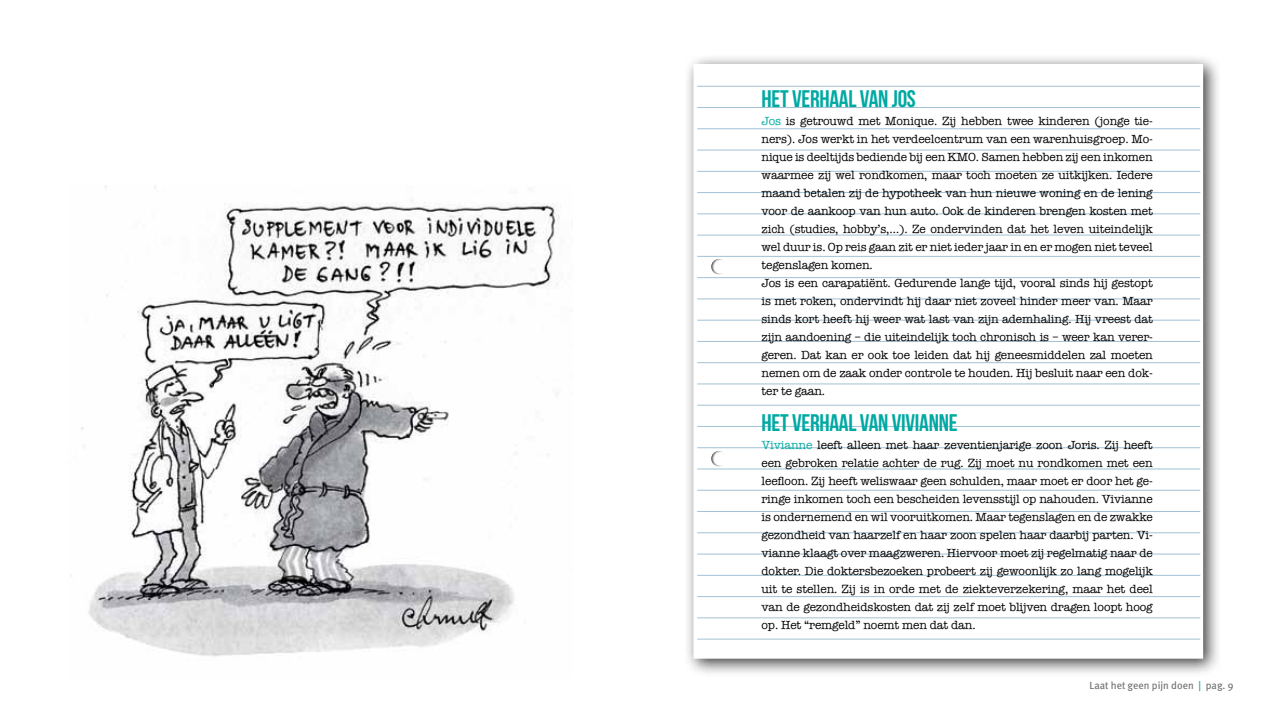
<style>
.page{position:relative;width:1276px;height:723px;background:#fff}
.page>*{position:absolute;margin:0;border:0;box-sizing:border-box;transform-origin:0 0}
.t1{font:24px "Bebas Neue";letter-spacing:-.01em;color:#00a9a3}
.t2{font:12px/18px "American Typewriter";letter-spacing:-.01em;color:#000}
.t3{font:10.5px "Meta";color:#6d6e71}
.s1{color:#00a9a3}
</style>
<div class="page">
<div style="left:683px;top:54px;width:538px;height:623px;background:#000;opacity:.75"></div>
<div style="left:693px;top:64px;width:510px;height:595px;background:#fff;border:4px solid #fff"></div>
<hr style="left:697px;top:86px;width:503px;height:1px;background:#a2c1d4">
<hr style="left:697px;top:107px;width:503px;height:1px;background:#a2c1d4">
<hr style="left:697px;top:128px;width:503px;height:1px;background:#a2c1d4">
<hr style="left:697px;top:150px;width:503px;height:1px;background:#a2c1d4">
<hr style="left:697px;top:171px;width:503px;height:1px;background:#a2c1d4">
<hr style="left:697px;top:192px;width:503px;height:1px;background:#a2c1d4">
<hr style="left:697px;top:213px;width:503px;height:1px;background:#a2c1d4">
<hr style="left:697px;top:235px;width:503px;height:1px;background:#a2c1d4">
<hr style="left:697px;top:256px;width:503px;height:1px;background:#a2c1d4">
<hr style="left:697px;top:277px;width:503px;height:1px;background:#a2c1d4">
<hr style="left:697px;top:299px;width:503px;height:1px;background:#a2c1d4">
<hr style="left:697px;top:320px;width:503px;height:1px;background:#a2c1d4">
<hr style="left:697px;top:341px;width:503px;height:1px;background:#a2c1d4">
<hr style="left:697px;top:362px;width:503px;height:1px;background:#a2c1d4">
<hr style="left:697px;top:384px;width:503px;height:1px;background:#a2c1d4">
<hr style="left:697px;top:405px;width:503px;height:1px;background:#a2c1d4">
<hr style="left:697px;top:426px;width:503px;height:1px;background:#a2c1d4">
<hr style="left:697px;top:447px;width:503px;height:1px;background:#a2c1d4">
<hr style="left:697px;top:469px;width:503px;height:1px;background:#a2c1d4">
<hr style="left:697px;top:490px;width:503px;height:1px;background:#a2c1d4">
<hr style="left:697px;top:511px;width:503px;height:1px;background:#a2c1d4">
<hr style="left:697px;top:532px;width:503px;height:1px;background:#a2c1d4">
<hr style="left:697px;top:554px;width:503px;height:1px;background:#a2c1d4">
<hr style="left:697px;top:575px;width:503px;height:1px;background:#a2c1d4">
<hr style="left:697px;top:596px;width:503px;height:1px;background:#a2c1d4">
<hr style="left:697px;top:617px;width:503px;height:1px;background:#a2c1d4">
<hr style="left:697px;top:639px;width:503px;height:1px;background:#a2c1d4">
<div style="left:709px;top:256px;width:18px;height:18px;background:#000;opacity:.75"></div>
<div style="left:709px;top:448px;width:18px;height:18px;background:#000;opacity:.75"></div>
<img style="left:81px;top:185px;width:480px;height:472px">
<h1 class="t1" style="left:761px;top:85px;width:156px">HET VERHAAL VAN JOS</h1>
<p class="t2" style="left:761px;top:111px;width:393px"><span class="s1">Jos</span> is getrouwd met Monique. Zij hebben twee kinderen (jonge tie&shy;ners). Jos werkt in het verdeelcentrum van een warenhuisgroep. Mo&shy;nique is deeltijds bediende bij een KMO. Samen hebben zij een inkomen waarmee zij wel rondkomen, maar toch moeten ze uitkijken. Iedere maand betalen zij de hypotheek van hun nieuwe woning en de lening voor de aankoop van hun auto. Ook de kinderen brengen kosten met zich (studies, hobby’s,…). Ze ondervinden dat het leven uiteindelijk wel duur is. Op reis gaan zit er niet ieder jaar in en er mogen niet teveel tegenslagen komen.<br>Jos is een carapatiënt. Gedurende lange tijd, vooral sinds hij gestopt is met roken, ondervindt hij daar niet zoveel hinder meer van. Maar sinds kort heeft hij weer wat last van zijn ademhaling. Hij vreest dat zijn aandoening – die uiteindelijk toch chronisch is – weer kan verer&shy;geren. Dat kan er ook toe leiden dat hij geneesmiddelen zal moeten nemen om de zaak onder controle te houden. Hij besluit naar een dok&shy;ter te gaan.</p>
<h1 class="t1" style="left:761px;top:409px;width:198px">HET VERHAAL VAN VIVIANNE</h1>
<p class="t2" style="left:761px;top:435px;width:393px;text-align:justify"><span class="s1">Vivianne</span> leeft alleen met haar zeventienjarige zoon Joris. Zij heeft een gebroken relatie achter de rug. Zij moet nu rondkomen met een leefloon. Zij heeft weliswaar geen schulden, maar moet er door het ge&shy;ringe inkomen toch een bescheiden levensstijl op nahouden. Vivianne is ondernemend en wil vooruitkomen. Maar tegenslagen en de zwakke gezondheid van haarzelf en haar zoon spelen haar daarbij parten. Vi&shy;vianne klaagt over maagzweren. Hiervoor moet zij regelmatig naar de dokter. Die doktersbezoeken probeert zij gewoonlijk zo lang mogelijk uit te stellen. Zij is in orde met de ziekteverzekering, maar het deel van de gezondheidskosten dat zij zelf moet blijven dragen loopt hoog op. Het “remgeld” noemt men dat dan.</p>
<p class="t3" style="left:1089px;top:679px;width:145px">Laat het geen pijn doen <span class="s1">|</span> pag. 9</p>
</div>
